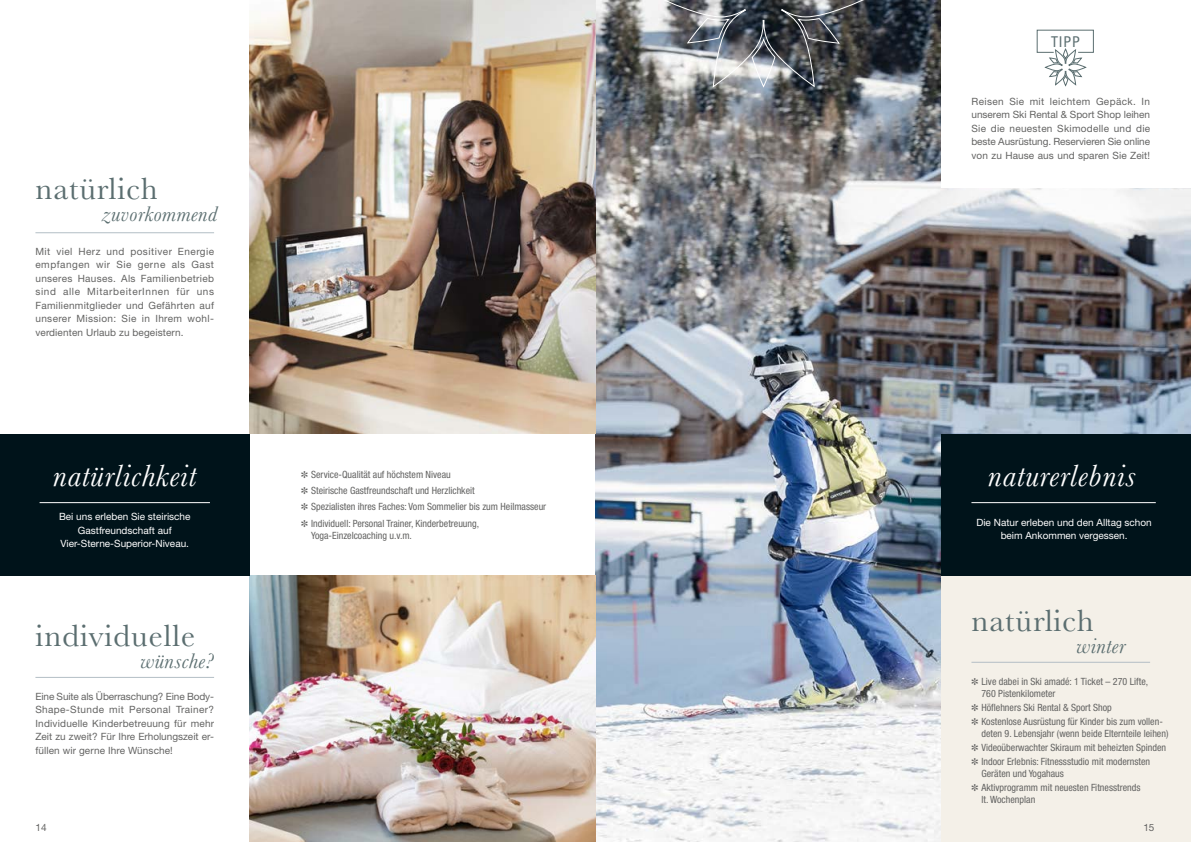
<style>
.page{position:relative;width:1191px;height:842px;background:#fff}
.page>*{position:absolute;margin:0;border:0;box-sizing:border-box;transform-origin:0 0}
.t1{font:32px "Baskerville";letter-spacing:.03em;color:#5b6e70}
.t2{font:italic 32px "Baskerville";letter-spacing:.025em;color:#fff}
.t3{font:italic 22px "Baskerville";letter-spacing:.02em;color:#5b6e70}
.t4{font:condensed 15px "Helvetica Neue LT Std";color:#5b6e70}
.t5{font:10px/13.5px "Helvetica Neue LT Std";letter-spacing:.01em;color:#636362;text-align:justify}
.t6{font:condensed 10px/14.3px "Helvetica Neue LT Std";color:#636362}
.t7{font:10px/13.5px "Helvetica Neue LT Std";color:#fff;text-align:center}
</style>
<div class="page">
<img style="left:595px;top:0;width:596px;height:842px">
<div style="left:941px;top:557px;width:250px;height:285px;background:#f4f0e8"></div>
<div style="left:941px;top:0;width:250px;height:187px;background:#fff"></div>
<img style="left:249px;top:0;width:346px;height:434px">
<hr style="left:35px;top:677px;width:179px;height:1px;background:#b3bec5">
<img style="left:249px;top:575px;width:346px;height:267px">
<hr style="left:971px;top:662px;width:179px;height:1px;background:#b3bec5">
<div style="left:0;top:434px;width:249px;height:141px;background:#00131a"></div>
<hr style="left:40px;top:502px;width:170px;height:1px;background:#fff">
<div style="left:941px;top:434px;width:250px;height:141px;background:#00131a"></div>
<hr style="left:971px;top:502px;width:184px;height:1px;background:#fff">
<hr style="left:35px;top:232px;width:179px;height:1px;background:#b3bec5">
<svg style="left:1036px;top:30px;width:57px;height:56px"></svg>
<svg style="left:662px;top:0;width:203px;height:87px;background:#727579"></svg>
<h1 class="t1" style="left:35px;top:168px;width:124px">natürlich</h1>
<h2 class="t3" style="left:101px;top:199px;width:117px">zuvorkommend</h2>
<p class="t5" style="left:35px;top:244px;width:180px">Mit viel Herz und positiver Energie empfangen wir Sie gerne als Gast unseres Hauses. Als Familienbetrieb sind alle MitarbeiterInnen für uns Familienmitglieder und Gefährten auf unserer Mission: Sie in Ihrem wohl&shy;verdienten Urlaub zu begeistern.</p>
<h1 class="t2" style="left:53px;top:454px;width:145px">natürlichkeit</h1>
<p class="t7" style="left:59px;top:510px;width:133px">Bei uns erleben Sie steirische<br>Gastfreundschaft auf<br>Vier-Sterne-Superior-Niveau.</p>
<h1 class="t1" style="left:35px;top:615px;width:161px">individuelle</h1>
<h2 class="t3" style="left:140px;top:646px;width:74px">wünsche?</h2>
<p class="t5" style="left:35px;top:689px;width:180px">Eine Suite als Überraschung? Eine Body-Shape-Stunde mit Personal Trainer?<br>Individuelle Kinderbetreuung für mehr Zeit zu zweit? Für Ihre Erholungszeit er&shy;füllen wir gerne Ihre Wünsche!</p>
<p class="t5" style="left:35px;top:820px;width:13px">14</p>
<p class="t6" style="left:301px;top:466px;width:247px;line-height:16.2px">✽ Service-Qualität auf höchstem Niveau<br>✽ Steirische Gastfreundschaft und Herzlichkeit<br>✽ Spezialisten ihres Faches: Vom Sommelier bis zum Heilmasseur ✽ Individuell: Personal Trainer, Kinderbetreuung,</p>
<p class="t6" style="left:311px;top:528px;width:102px">Yoga-Einzelcoaching u.v.m.</p>
<h3 class="t4" style="left:1051px;top:33px;width:30px">TIPP</h3>
<p class="t5" style="left:971px;top:94px;width:180px">Reisen Sie mit leichtem Gepäck. In unserem Ski Rental &amp; Sport Shop leihen Sie die neuesten Skimodelle und die beste Ausrüstung. Reservieren Sie online von zu Hause aus und sparen Sie Zeit!</p>
<h1 class="t2" style="left:988px;top:454px;width:149px">naturerlebnis</h1>
<p class="t7" style="left:976px;top:515px;width:177px">Die Natur erleben und den Alltag schon beim Ankommen vergessen.</p>
<h1 class="t1" style="left:971px;top:600px;width:124px">natürlich</h1>
<h2 class="t3" style="left:1076px;top:631px;width:50px">winter</h2>
<p class="t6" style="left:981px;top:676px;width:168px;line-height:11.5px;text-indent:-10px">✽ Live dabei in Ski amadé: 1 Ticket – 270 Lifte,<br>760 Pistenkilometer</p>
<p class="t6" style="left:971px;top:700px;width:192px">✽ Höflehners Ski Rental &amp; Sport Shop<br>✽ Kostenlose Ausrüstung für Kinder bis zum vollen-</p>
<p class="t6" style="left:971px;top:726px;width:198px;text-indent:10px">deten 9. Lebensjahr (wenn beide Elternteile leihen) ✽ Videoüberwachter Skiraum mit beheizten Spinden ✽ Indoor Erlebnis: Fitnessstudio mit modernsten</p>
<p class="t6" style="left:971px;top:766px;width:170px;text-indent:10px">Geräten und Yogahaus<br>✽ Aktivprogramm mit neuesten Fitnesstrends</p>
<p class="t6" style="left:981px;top:792px;width:55px">lt. Wochenplan</p>
<p class="t5" style="left:1143px;top:820px;width:13px">15</p>
</div>
